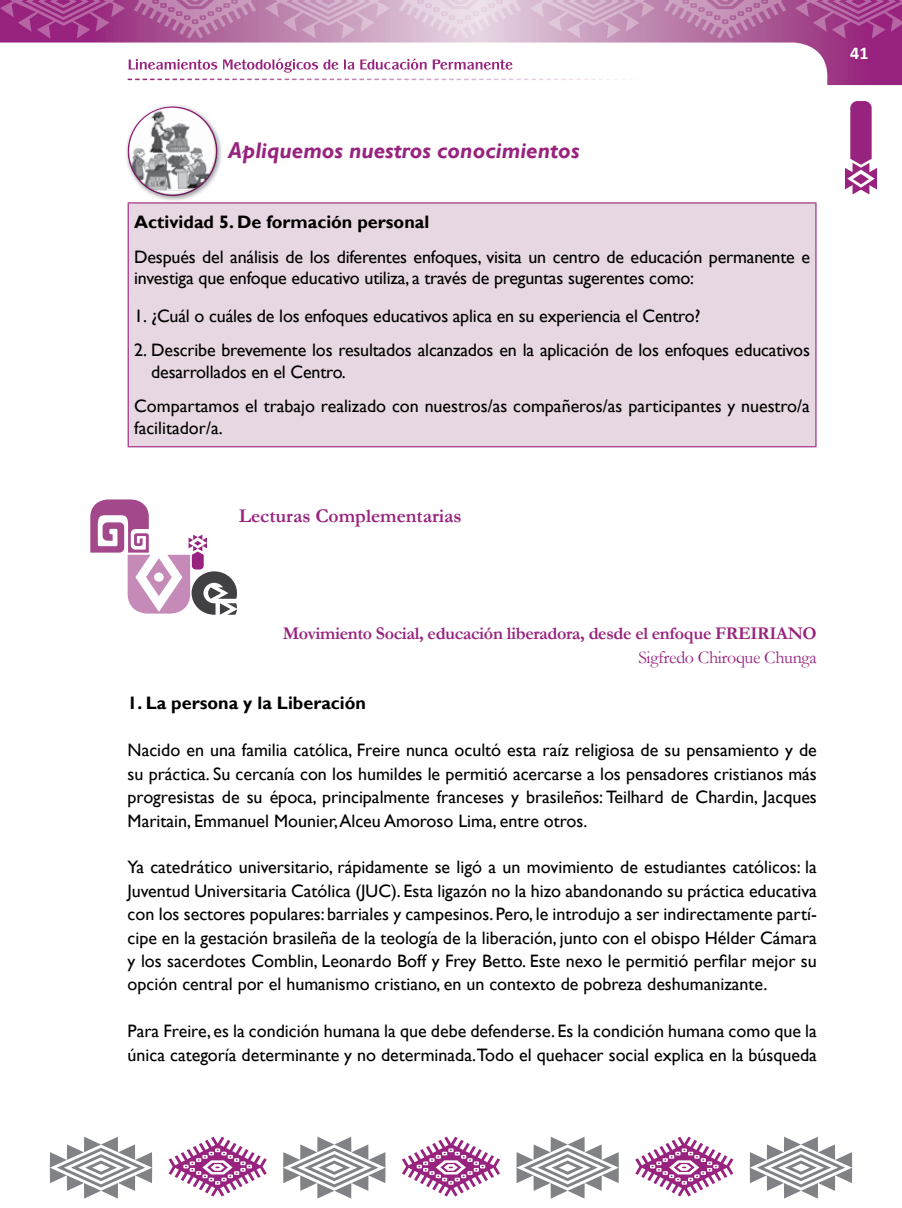
<style>
.page{position:relative;width:902px;height:1208px;background:#fff}
.page>*{position:absolute;margin:0;border:0;box-sizing:border-box;transform-origin:0 0}
.t1{font:italic 700 22.5px "Gill Sans";color:#98237e}
.t2{font:700 19.5px "Garamond";color:#98237e}
.t3{font:18px/23.4px "Gill Sans";letter-spacing:-.01em;color:#000}
.t4{font:700 18px "Garamond";letter-spacing:-.02em;color:#98237e}
.t5{font:700 18px "Gill Sans";color:#000}
.t6{font:18px "Garamond";letter-spacing:-.02em;color:#98237e}
.t7{font:700 18px "Calibri";color:#fff}
</style>
<div class="page">
<svg style="left:844px;top:101px;width:32px;height:93px"></svg>
<svg style="left:0;top:0;width:901px;height:85px"></svg>
<svg style="left:128px;top:79px;width:684px;height:1px"></svg>
<svg style="left:168px;top:1136px;width:99px;height:60px"></svg>
<svg style="left:402px;top:1136px;width:98px;height:60px"></svg>
<svg style="left:635px;top:1136px;width:98px;height:60px"></svg>
<svg style="left:283px;top:1136px;width:102px;height:62px"></svg>
<svg style="left:50px;top:1136px;width:102px;height:62px"></svg>
<svg style="left:516px;top:1136px;width:102px;height:62px"></svg>
<svg style="left:749px;top:1136px;width:103px;height:62px"></svg>
<svg style="left:399px;top:0;width:122px;height:39px;background:#e3cede"></svg>
<svg style="left:664px;top:0;width:122px;height:39px;background:#b879a7"></svg>
<svg style="left:134px;top:0;width:122px;height:39px;background:#b46ea2"></svg>
<svg style="left:530px;top:0;width:125px;height:39px;background:#cfa8c4"></svg>
<svg style="left:795px;top:0;width:106px;height:39px;background:#a5448e"></svg>
<svg style="left:0;top:0;width:125px;height:39px;background:#a13889"></svg>
<svg style="left:265px;top:0;width:125px;height:39px;background:#ca9ebe"></svg>
<svg style="left:129px;top:59px;width:383px;height:14px"></svg>
<div style="left:124px;top:103px;width:99px;height:99px;background:#000;opacity:.4"></div>
<div style="left:127px;top:104px;width:91px;height:93px;background:#000;opacity:.75"></div>
<div style="left:129px;top:203px;width:686px;height:243px;background:#e7d7e3"></div>
<hr style="left:128px;top:203px;width:1px;height:94px;background:#98237e">
<hr style="left:128px;top:202px;width:688px;height:1px;background:#98237e">
<hr style="left:815px;top:203px;width:1px;height:94px;background:#98237e">
<hr style="left:128px;top:297px;width:1px;height:149px;background:#98237e">
<hr style="left:815px;top:297px;width:1px;height:149px;background:#98237e">
<hr style="left:128px;top:446px;width:688px;height:1px;background:#98237e">
<svg style="left:90px;top:499px;width:147px;height:116px"></svg>
<p class="t1" style="left:228px;top:137px;width:353px">Apliquemos nuestros conocimientos</p>
<p class="t5" style="left:134px;top:211px;width:296px">Actividad 5. De formación personal</p>
<p class="t3" style="left:134px;top:246px;width:677px;line-height:21.6px">Después del análisis de los diferentes enfoques, visita un centro de educación permanente e investiga que enfoque educativo utiliza, a través de preguntas sugerentes como:</p>
<p class="t3" style="left:134px;top:305px;width:567px">1. ¿Cuál o cuáles de los enfoques educativos aplica en su experiencia el Centro?</p>
<p class="t3" style="left:151px;top:340px;width:660px;line-height:21.6px;text-indent:-17px">2. Describe brevemente los resultados alcanzados en la aplicación de los enfoques educativos desarrollados en el Centro.</p>
<p class="t3" style="left:134px;top:396px;width:677px;line-height:21.6px">Compartamos el trabajo realizado con nuestros/as compañeros/as participantes y nuestro/a facilitador/a.</p>
<p class="t2" style="left:239px;top:504px;width:224px">Lecturas Complementarias</p>
<p class="t7" style="left:850px;top:41px;width:20px">41</p>
<p class="t4" style="left:283px;top:623px;width:535px">Movimiento Social, educación liberadora, desde el enfoque FREIRIANO</p>
<p class="t6" style="left:638px;top:646px;width:180px">Sigfredo Chiroque Chunga</p>
<p class="t5" style="left:128px;top:692px;width:240px">1. La persona y la Liberación</p>
<p class="t3" style="left:128px;top:739px;width:690px;text-align:justify">Nacido en una familia católica, Freire nunca ocultó esta raíz religiosa de su pensamiento y de su práctica. Su cercanía con los humildes le permitió acercarse a los pensadores cristianos más progresistas de su época, principalmente franceses y brasileños: Teilhard de Chardin, Jacques Maritain, Emmanuel Mounier, Alceu Amoroso Lima, entre otros.</p>
<p class="t3" style="left:128px;top:856px;width:690px;text-align:justify">Ya catedrático universitario, rápidamente se ligó a un movimiento de estudiantes católicos: la Juventud Universitaria Católica (JUC). Esta ligazón no la hizo abandonando su práctica educativa con los sectores populares: barriales y campesinos. Pero, le introdujo a ser indirectamente partí&shy;cipe en la gestación brasileña de la teología de la liberación, junto con el obispo Hélder Cámara y los sacerdotes Comblin, Leonardo Boff y Frey Betto. Este nexo le permitió perfilar mejor su opción central por el humanismo cristiano, en un contexto de pobreza deshumanizante.</p>
<p class="t3" style="left:128px;top:1019px;width:690px">Para Freire, es la condición humana la que debe defenderse. Es la condición humana como que la única categoría determinante y no determinada.Todo el quehacer social explica en la búsqueda</p>
</div>
